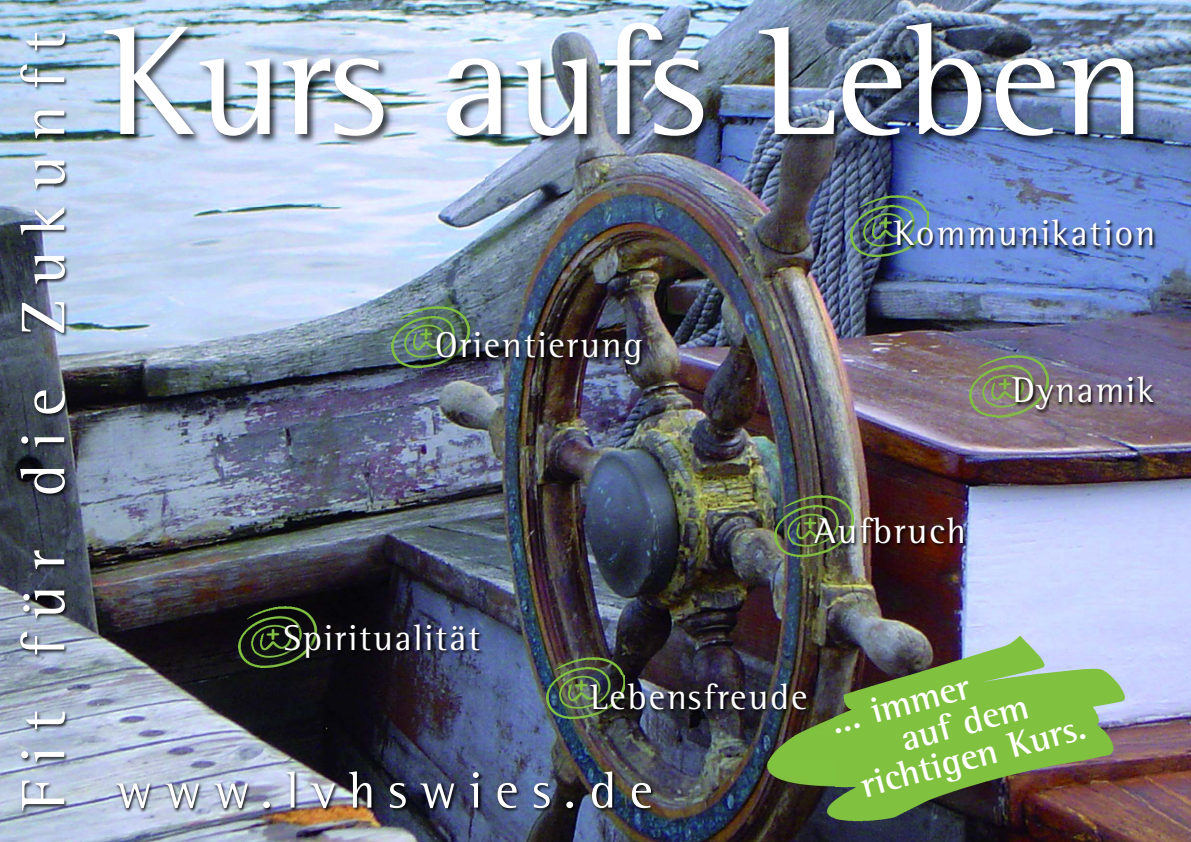
<style>
.page{position:relative;width:1191px;height:842px;background:#fff}
.page>*{position:absolute;margin:0;border:0;box-sizing:border-box;transform-origin:0 0}
.t1{font:159px "Rotis Semi Serif";color:#fff}
.t2{font:62.9px "Rotis Semi Serif";letter-spacing:.26em;color:#fff}
.t3{font:51.8px "Rotis Semi Serif";letter-spacing:.26em;color:#fff}
.t4{font:700 36.8px/34.6px "Rotis Semi Serif";color:#fff}
.t5{font:36.7px "Rotis Semi Serif";letter-spacing:.05em;color:#fff}
</style>
<div class="page">
<img style="left:0;top:0;width:1191px;height:842px">
<img style="left:761px;top:633px;width:368px;height:191px">
<img style="left:0;top:11px;width:485px;height:807px">
<img style="left:54px;top:1px;width:1137px;height:206px">
<img style="left:54px;top:69px;width:11px;height:138px">
<img style="left:109px;top:762px;width:725px;height:73px">
<img style="left:761px;top:762px;width:73px;height:62px">
<img style="left:109px;top:762px;width:376px;height:56px">
<img style="left:391px;top:306px;width:78px;height:61px">
<img style="left:969px;top:356px;width:79px;height:61px">
<img style="left:775px;top:495px;width:78px;height:61px">
<img style="left:546px;top:658px;width:79px;height:61px">
<img style="left:850px;top:195px;width:79px;height:61px">
<img style="left:238px;top:606px;width:78px;height:61px">
<img style="left:421px;top:323px;width:247px;height:62px">
<img style="left:881px;top:212px;width:300px;height:55px">
<img style="left:266px;top:616px;width:243px;height:62px">
<img style="left:573px;top:676px;width:260px;height:59px">
<img style="left:800px;top:510px;width:191px;height:56px">
<img style="left:996px;top:368px;width:184px;height:57px">
<h2 class="t2" style="left:20px;top:810px;width:780px;rotate:-90deg">Fit für die Zukunft</h2>
<h1 class="t1" style="left:105px;top:23px;width:1042px">Kurs aufs Leben</h1>
<p class="t5" style="left:435px;top:331px;width:209px">Orientierung</p>
<p class="t5" style="left:893px;top:219px;width:263px">Kommunikation</p>
<p class="t5" style="left:1012px;top:376px;width:143px">Dynamik</p>
<p class="t5" style="left:814px;top:517px;width:153px">Aufbruch</p>
<p class="t5" style="left:284px;top:624px;width:198px">Spiritualität</p>
<p class="t5" style="left:590px;top:683px;width:219px">Lebensfreude</p>
<h3 class="t3" style="left:116px;top:771px;width:538px">www.lvhswies.de</h3>
<p class="t4" style="left:889px;top:692px;width:132px;text-indent:-64px;rotate:-15deg">... immer auf dem</p>
<p class="t4" style="left:858px;top:772px;width:233px;rotate:-15deg">richtigen Kurs.</p>
</div>
